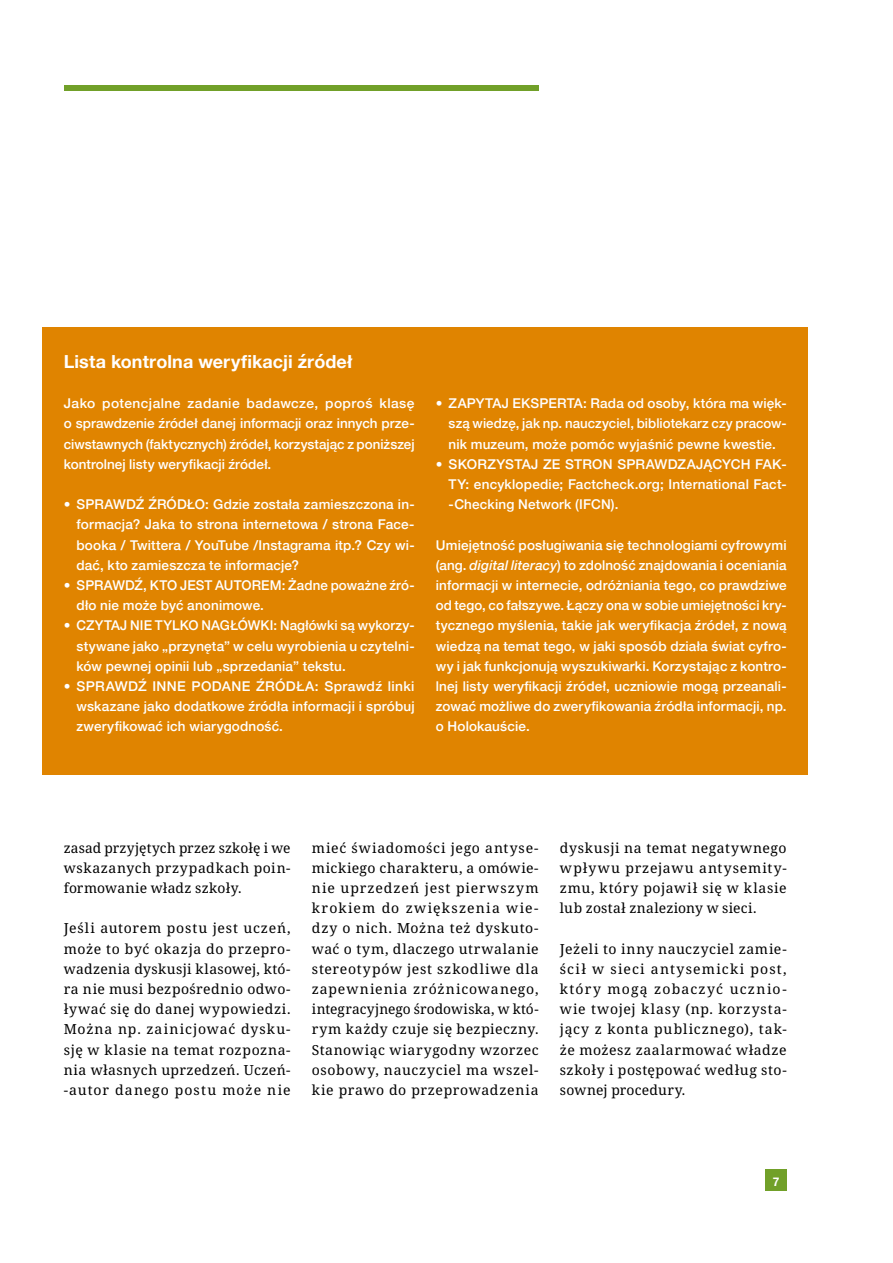
<style>
.page{position:relative;width:893px;height:1263px;background:#fff}
.page>*{position:absolute;margin:0;border:0;box-sizing:border-box;transform-origin:0 0}
.t1{font:700 18px "Helvetica Neue";letter-spacing:.005em;color:#fff}
.t2{font:13.8px/20.2px "Noto Serif";letter-spacing:.035em;color:#000;text-align:justify}
.t3{font:500 13.5px/20.2px "Helvetica Neue";letter-spacing:.01em;color:#fff;text-align:justify}
.t4{font:700 12px "Helvetica Neue";color:#fff}
.s1{font-style:italic}
</style>
<div class="page">
<div style="left:765px;top:1169px;width:22px;height:22px;background:#71a029"></div>
<div style="left:64px;top:85px;width:475px;height:5px;background:#71a029"></div>
<div style="left:43px;top:327px;width:765px;height:448px;background:#e08400"></div>
<h1 class="t1" style="left:64px;top:347px;width:290px">Lista kontrolna weryfikacji źródeł</h1>
<p class="t3" style="left:64px;top:392px;width:352px">Jako potencjalne zadanie badawcze, poproś klasę o sprawdzenie źródeł danej informacji oraz innych prze&shy;ciwstawnych (faktycznych) źródeł, korzystając z poniższej kontrolnej listy weryfikacji źródeł.</p>
<p class="t3" style="left:77px;top:493px;width:340px;text-indent:-13px">• SPRAWDŹ ŹRÓDŁO: Gdzie została zamieszczona in&shy;formacja? Jaka to strona internetowa / strona Face&shy;booka / Twittera / YouTube /Instagrama itp.? Czy wi&shy;dać, kto zamieszcza te informacje?</p>
<p class="t3" style="left:77px;top:574px;width:340px;text-indent:-13px">• SPRAWDŹ, KTO JEST AUTOREM: Żadne poważne źró&shy;dło nie może być anonimowe.</p>
<p class="t3" style="left:77px;top:614px;width:340px;text-indent:-13px">• CZYTAJ NIE TYLKO NAGŁÓWKI: Nagłówki są wykorzy&shy;stywane jako „przynęta” w celu wyrobienia u czytelni&shy;ków pewnej opinii lub „sprzedania” tekstu.</p>
<p class="t3" style="left:77px;top:675px;width:340px;text-indent:-13px">• SPRAWDŹ INNE PODANE ŹRÓDŁA: Sprawdź linki wskazane jako dodatkowe źródła informacji i spróbuj zweryfikować ich wiarygodność.</p>
<p class="t3" style="left:449px;top:392px;width:340px;text-indent:-13px">• ZAPYTAJ EKSPERTA: Rada od osoby, która ma więk&shy;szą wiedzę, jak np. nauczyciel, bibliotekarz czy pracow&shy;nik muzeum, może pomóc wyjaśnić pewne kwestie.</p>
<p class="t3" style="left:449px;top:453px;width:340px;text-indent:-13px">• SKORZYSTAJ ZE STRON SPRAWDZAJĄCYCH FAK-TY: encyklopedie; Factcheck.org; International Fact--Checking Network (IFCN).</p>
<p class="t3" style="left:436px;top:534px;width:352px">Umiejętność posługiwania się technologiami cyfrowymi (ang. <span class="s1">digital literacy</span>) to zdolność znajdowania i oceniania informacji w internecie, odróżniania tego, co prawdziwe od tego, co fałszywe. Łączy ona w sobie umiejętności kry&shy;tycznego myślenia, takie jak weryfikacja źródeł, z nową wiedzą na temat tego, w jaki sposób działa świat cyfro&shy;wy i jak funkcjonują wyszukiwarki. Korzystając z kontro&shy;lnej listy weryfikacji źródeł, uczniowie mogą przeanali&shy;zować możliwe do zweryfikowania źródła informacji, np. o Holokauście.</p>
<p class="t2" style="left:64px;top:838px;width:228px">zasad przyjętych przez szkołę i we wskazanych przypadkach poin&shy;formowanie władz szkoły.</p>
<p class="t2" style="left:64px;top:919px;width:228px">Jeśli autorem postu jest uczeń, może to być okazja do przepro&shy;wadzenia dyskusji klasowej, któ&shy;ra nie musi bezpośrednio odwo&shy;ływać się do danej wypowiedzi.<br>Można np. zainicjować dysku&shy;sję w klasie na temat rozpozna&shy;nia własnych uprzedzeń. Uczeń--autor danego postu może nie</p>
<p class="t2" style="left:312px;top:838px;width:228px">mieć świadomości jego antyse&shy;mickiego charakteru, a omówie&shy;nie uprzedzeń jest pierwszym krokiem do zwiększenia wie&shy;dzy o nich. Można też dyskuto&shy;wać o tym, dlaczego utrwalanie stereotypów jest szkodliwe dla zapewnienia zróżnicowanego, integracyjnego środowiska, w któ&shy;rym każdy czuje się bezpieczny.<br>Stanowiąc wiarygodny wzorzec osobowy, nauczyciel ma wszel&shy;kie prawo do przeprowadzenia</p>
<p class="t2" style="left:560px;top:838px;width:228px">dyskusji na temat negatywnego wpływu przejawu antysemity&shy;zmu, który pojawił się w klasie lub został znaleziony w sieci.</p>
<p class="t2" style="left:560px;top:939px;width:228px">Jeżeli to inny nauczyciel zamie&shy;ścił w sieci antysemicki post, który mogą zobaczyć ucznio&shy;wie twojej klasy (np. korzysta&shy;jący z konta publicznego), tak&shy;że możesz zaalarmować władze szkoły i postępować według sto&shy;sownej procedury.</p>
<p class="t4" style="left:773px;top:1172px;width:8px">7</p>
</div>
